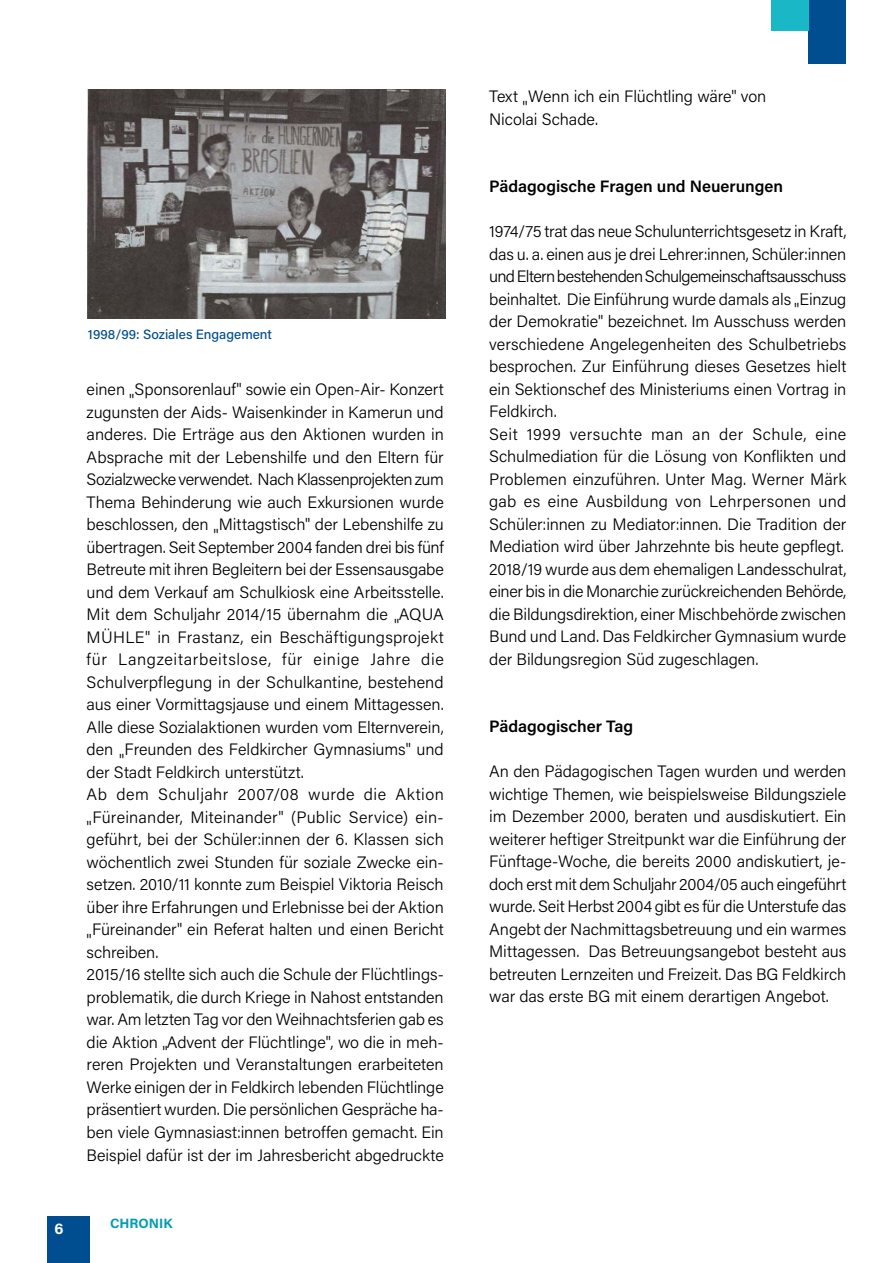
<style>
.page{position:relative;width:893px;height:1263px;background:#fff}
.page>*{position:absolute;margin:0;border:0;box-sizing:border-box;transform-origin:0 0}
.t1{font:300 16.5px/22.5px "Acumin Pro";letter-spacing:-.005em;color:#000;text-align:justify}
.t2{font:600 16.5px "Acumin Pro";color:#000}
.t3{font:700 15px "Acumin Pro";color:#fff}
.t4{font:500 13.5px "Acumin Pro";color:#004e90}
.t5{font:700 13.5px "Acumin Pro";color:#009db3}
</style>
<div class="page">
<div style="left:47px;top:1216px;width:42px;height:47px;background:#004e90"></div>
<div style="left:808px;top:0;width:38px;height:64px;background:#004e90"></div>
<div style="left:771px;top:0;width:37px;height:30px;background:#1ab7c7"></div>
<img style="left:88px;top:90px;width:357px;height:229px">
<p class="t3" style="left:55px;top:1218px;width:11px">6</p>
<p class="t4" style="left:88px;top:325px;width:186px">1998/99: Soziales Engagement</p>
<p class="t1" style="left:87px;top:378px;width:359px;text-indent:48px">Sponsorenlauf" sowie ein Open-Air- Konzert zugunsten der Aids- Waisenkinder in Kamerun und anderes. Die Erträge aus den Aktionen wurden in Absprache mit der Lebenshilfe und den Eltern für Sozialzwecke verwendet. Nach Klassenprojekten zum Thema Behinderung wie auch Exkursionen wurde beschlossen, den</p>
<p class="t1" style="left:213px;top:523px;width:7px">"</p>
<p class="t1" style="left:87px;top:378px;width:40px">einen</p>
<p class="t1" style="left:129px;top:388px;width:7px">"</p>
<p class="t1" style="left:87px;top:513px;width:359px;text-indent:132px">Mittagstisch" der Lebenshilfe zu übertragen. Seit September 2004 fanden drei bis fünf Betreute mit ihren Begleitern bei der Essensausgabe und dem Verkauf am Schulkiosk eine Arbeitsstelle.<br>Mit dem Schuljahr 2014/15 übernahm die</p>
<p class="t1" style="left:87px;top:603px;width:359px;text-indent:312px">AQUA MÜHLE" in Frastanz, ein Beschäftigungsprojekt für Langzeitarbeitslose, für einige Jahre die Schulverpflegung in der Schulkantine, bestehend aus einer Vormittagsjause und einem Mittagessen.<br>Alle diese Sozialaktionen wurden vom Elternverein, den</p>
<p class="t1" style="left:119px;top:748px;width:7px">"</p>
<p class="t1" style="left:394px;top:613px;width:7px">"</p>
<p class="t1" style="left:87px;top:738px;width:359px;text-align:left;text-indent:38px">Freunden des Feldkircher Gymnasiums" und der Stadt Feldkirch unterstützt.<br>Ab dem Schuljahr 2007/08 wurde die Aktion</p>
<p class="t1" style="left:87px;top:816px;width:7px">"</p>
<p class="t1" style="left:87px;top:805px;width:359px;text-align:center">Füreinander, Miteinander" (Public Service) ein&shy;geführt, bei der Schüler:innen der 6. Klassen sich wöchentlich zwei Stunden für soziale Zwecke ein&shy;setzen. 2010/11 konnte zum Beispiel Viktoria Reisch über ihre Erfahrungen und Erlebnisse bei der Aktion</p>
<p class="t1" style="left:87px;top:928px;width:7px">"</p>
<p class="t1" style="left:87px;top:918px;width:359px;text-align:left;text-indent:5px">Füreinander" ein Referat halten und einen Bericht schreiben.<br>2015/16 stellte sich auch die Schule der Flüchtlings&shy;problematik, die durch Kriege in Nahost entstanden war. Am letzten Tag vor den Weihnachtsferien gab es die Aktion</p>
<p class="t1" style="left:162px;top:1041px;width:7px">"</p>
<p class="t1" style="left:87px;top:1030px;width:359px;text-indent:80px">Advent der Flüchtlinge", wo die in meh&shy;reren Projekten und Veranstaltungen erarbeiteten Werke einigen der in Feldkirch lebenden Flüchtlinge präsentiert wurden. Die persönlichen Gespräche ha&shy;ben viele Gymnasiast:innen betroffen gemacht. Ein Beispiel dafür ist der im Jahresbericht abgedruckte</p>
<p class="t5" style="left:110px;top:1214px;width:64px">CHRONIK</p>
<p class="t1" style="left:489px;top:85px;width:279px;text-indent:39px">Wenn ich ein Flüchtling wäre" von<br>Nicolai Schade.</p>
<p class="t1" style="left:489px;top:85px;width:30px">Text</p>
<p class="t1" style="left:522px;top:95px;width:7px">"</p>
<p class="t2" style="left:489px;top:175px;width:296px">Pädagogische Fragen und Neuerungen</p>
<p class="t1" style="left:489px;top:220px;width:359px">1974/75 trat das neue Schulunterrichtsgesetz in Kraft, das u. a. einen aus je drei Lehrer:innen, Schüler:innen und Eltern bestehenden Schulgemeinschaftsausschuss beinhaltet. Die Einführung wurde damals als</p>
<p class="t1" style="left:489px;top:287px;width:359px;text-align:left;text-indent:310px">Einzug der Demokratie" bezeichnet. Im Ausschuss werden verschiedene Angelegenheiten des Schulbetriebs besprochen. Zur Einführung dieses Gesetzes hielt ein Sektionschef des Ministeriums einen Vortrag in Feldkirch.<br>Seit 1999 versuchte man an der Schule, eine Schulmediation für die Lösung von Konflikten und Problemen einzuführen. Unter Mag. Werner Märk gab es eine Ausbildung von Lehrpersonen und Schüler:innen zu Mediator:innen. Die Tradition der Mediation wird über Jahrzehnte bis heute gepflegt.<br>2018/19 wurde aus dem ehemaligen Landesschulrat, einer bis in die Monarchie zurückreichenden Behörde, die Bildungsdirektion, einer Mischbehörde zwischen Bund und Land. Das Feldkircher Gymnasium wurde der Bildungsregion Süd zugeschlagen.</p>
<p class="t1" style="left:794px;top:298px;width:7px">"</p>
<p class="t2" style="left:489px;top:715px;width:145px">Pädagogischer Tag</p>
<p class="t1" style="left:489px;top:760px;width:359px">An den Pädagogischen Tagen wurden und werden wichtige Themen, wie beispielsweise Bildungsziele im Dezember 2000, beraten und ausdiskutiert. Ein weiterer heftiger Streitpunkt war die Einführung der Fünftage-Woche, die bereits 2000 andiskutiert, je&shy;doch erst mit dem Schuljahr 2004/05 auch eingeführt wurde. Seit Herbst 2004 gibt es für die Unterstufe das Angebt der Nachmittagsbetreuung und ein warmes Mittagessen. Das Betreuungsangebot besteht aus betreuten Lernzeiten und Freizeit. Das BG Feldkirch war das erste BG mit einem derartigen Angebot.</p>
</div>
